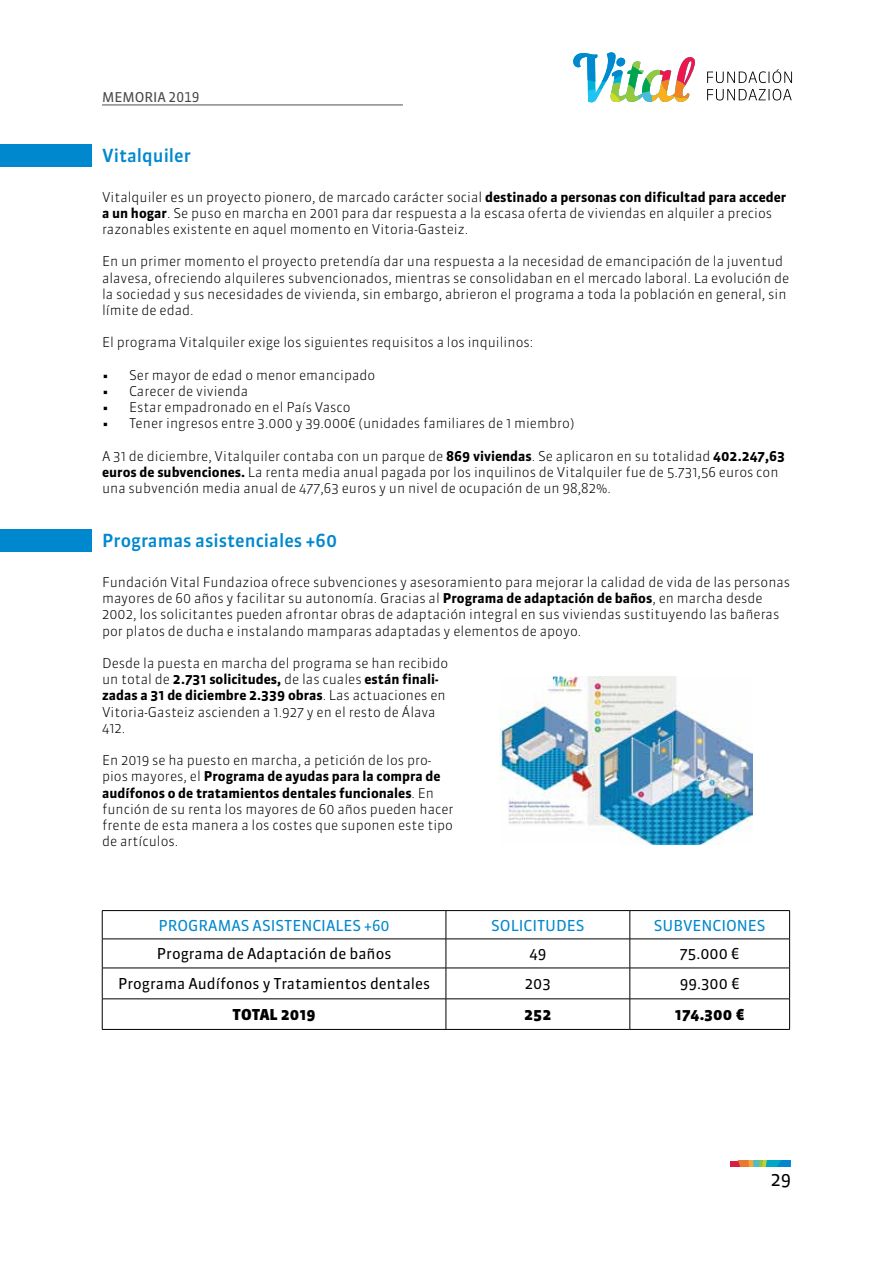
<style>
.page{position:relative;width:893px;height:1263px;background:#fff}
.page>*{position:absolute;margin:0;border:0;box-sizing:border-box;transform-origin:0 0}
.t1{font:500 18px "Sanuk";color:#0088ce}
.t2{font:18px "Sanuk";color:#000}
.t3{font:15px "Sanuk";color:#000}
.t4{font:15px "Sanuk";color:#0088ce}
.t5{font:900 15px "Sanuk";color:#000}
.t6{font:300 13.5px/16.2px "Sanuk";color:#000}
.t7{font:13.5px "Sanuk TF";color:#48484a}
.s1{font-weight:700}
</style>
<div class="page">
<svg style="left:707px;top:89px;width:85px;height:11px"></svg>
<svg style="left:707px;top:69px;width:85px;height:14px"></svg>
<svg style="left:573px;top:52px;width:122px;height:50px"></svg>
<svg style="left:730px;top:1161px;width:61px;height:6px"></svg>
<hr style="left:102px;top:105px;width:301px;height:1px;background:#000">
<img style="left:500px;top:676px;width:253px;height:168px">
<hr style="left:102px;top:910px;width:344px;height:1px;background:#000">
<hr style="left:446px;top:910px;width:184px;height:1px;background:#000">
<hr style="left:630px;top:910px;width:160px;height:1px;background:#000">
<hr style="left:102px;top:939px;width:344px;height:1px;background:#000">
<svg style="left:102px;top:911px;width:1px;height:57px"></svg>
<hr style="left:446px;top:939px;width:184px;height:1px;background:#000">
<svg style="left:446px;top:911px;width:1px;height:57px"></svg>
<hr style="left:630px;top:939px;width:160px;height:1px;background:#000">
<svg style="left:630px;top:911px;width:1px;height:57px"></svg>
<svg style="left:789px;top:911px;width:1px;height:57px"></svg>
<hr style="left:102px;top:968px;width:344px;height:1px;background:#000">
<hr style="left:102px;top:968px;width:1px;height:31px;background:#000">
<hr style="left:446px;top:968px;width:184px;height:1px;background:#000">
<hr style="left:446px;top:968px;width:1px;height:31px;background:#000">
<hr style="left:630px;top:968px;width:160px;height:1px;background:#000">
<hr style="left:630px;top:968px;width:1px;height:31px;background:#000">
<hr style="left:789px;top:968px;width:1px;height:31px;background:#000">
<hr style="left:102px;top:998px;width:344px;height:1px;background:#000">
<hr style="left:102px;top:999px;width:1px;height:30px;background:#000">
<hr style="left:446px;top:998px;width:184px;height:1px;background:#000">
<hr style="left:446px;top:999px;width:1px;height:30px;background:#000">
<hr style="left:630px;top:998px;width:160px;height:1px;background:#000">
<hr style="left:630px;top:999px;width:1px;height:30px;background:#000">
<hr style="left:789px;top:999px;width:1px;height:30px;background:#000">
<hr style="left:102px;top:1029px;width:344px;height:1px;background:#000">
<hr style="left:446px;top:1029px;width:184px;height:1px;background:#000">
<hr style="left:630px;top:1029px;width:160px;height:1px;background:#000">
<div style="left:0;top:144px;width:92px;height:22px;background:#0088ce"></div>
<div style="left:0;top:529px;width:92px;height:23px;background:#0088ce"></div>
<p class="t7" style="left:102px;top:89px;width:99px">MEMORIA 2019</p>
<h1 class="t1" style="left:102px;top:144px;width:90px">Vitalquiler</h1>
<p class="t6" style="left:102px;top:189px;width:686px">Vitalquiler es un proyecto pionero, de marcado carácter social <span class="s1">destinado a personas con dificultad para acceder a un hogar</span>. Se puso en marcha en 2001 para dar respuesta a la escasa oferta de viviendas en alquiler a precios razonables existente en aquel momento en Vitoria-Gasteiz.</p>
<p class="t6" style="left:102px;top:253px;width:689px">En un primer momento el proyecto pretendía dar una respuesta a la necesidad de emancipación de la juventud alavesa, ofreciendo alquileres subvencionados, mientras se consolidaban en el mercado laboral. La evolución de la sociedad y sus necesidades de vivienda, sin embargo, abrieron el programa a toda la población en general, sin límite de edad.</p>
<p class="t6" style="left:102px;top:334px;width:433px">El programa Vitalquiler exige los siguientes requisitos a los inquilinos:</p>
<p class="t6" style="left:102px;top:367px;width:275px">• Ser mayor de edad o menor emancipado</p>
<p class="t6" style="left:102px;top:383px;width:148px">• Carecer de vivienda</p>
<p class="t6" style="left:102px;top:399px;width:250px">• Estar empadronado en el País Vasco</p>
<p class="t6" style="left:102px;top:415px;width:474px">• Tener ingresos entre 3.000 y 39.000€ (unidades familiares de 1 miembro)</p>
<p class="t6" style="left:102px;top:448px;width:685px">A 31 de diciembre, Vitalquiler contaba con un parque de <span class="s1">869 viviendas</span>. Se aplicaron en su totalidad <span class="s1">402.247,63 euros de subvenciones.</span> La renta media anual pagada por los inquilinos de Vitalquiler fue de 5.731,56 euros con una subvención media anual de 477,63 euros y un nivel de ocupación de un 98,82%.</p>
<h1 class="t1" style="left:102px;top:530px;width:237px">Programas asistenciales +60</h1>
<p class="t6" style="left:102px;top:574px;width:690px">Fundación Vital Fundazioa ofrece subvenciones y asesoramiento para mejorar la calidad de vida de las personas mayores de 60 años y facilitar su autonomía. Gracias al <span class="s1">Programa de adaptación de baños</span>, en marcha desde 2002, los solicitantes pueden afrontar obras de adaptación integral en sus viviendas sustituyendo las bañeras por platos de ducha e instalando mamparas adaptadas y elementos de apoyo.</p>
<p class="t6" style="left:102px;top:655px;width:348px">Desde la puesta en marcha del programa se han recibido un total de <span class="s1">2.731 solicitudes,</span> de las cuales <span class="s1">están finali&shy;zadas a 31 de diciembre 2.339 obras</span>. Las actuaciones en Vitoria-Gasteiz ascienden a 1.927 y en el resto de Álava 412.</p>
<p class="t6" style="left:102px;top:752px;width:353px">En 2019 se ha puesto en marcha, a petición de los pro&shy;pios mayores, el <span class="s1">Programa de ayudas para la compra de audífonos o de tratamientos dentales funcionales</span>. En función de su renta los mayores de 60 años pueden hacer frente de esta manera a los costes que suponen este tipo de artículos.</p>
<p class="t4" style="left:158px;top:916px;width:233px">PROGRAMAS ASISTENCIALES +60</p>
<p class="t4" style="left:491px;top:916px;width:95px">SOLICITUDES</p>
<p class="t4" style="left:654px;top:916px;width:113px">SUBVENCIONES</p>
<p class="t3" style="left:157px;top:944px;width:236px">Programa de Adaptación de baños</p>
<p class="t3" style="left:529px;top:944px;width:18px">49</p>
<p class="t3" style="left:680px;top:944px;width:61px">75.000 €</p>
<p class="t3" style="left:118px;top:974px;width:314px">Programa Audífonos y Tratamientos dentales</p>
<p class="t3" style="left:525px;top:974px;width:28px">203</p>
<p class="t3" style="left:680px;top:974px;width:61px">99.300 €</p>
<p class="t5" style="left:233px;top:1005px;width:84px">TOTAL 2019</p>
<p class="t5" style="left:524px;top:1005px;width:29px">252</p>
<p class="t5" style="left:675px;top:1005px;width:71px">174.300 €</p>
<h1 class="t2" style="left:771px;top:1169px;width:22px">29</h1>
</div>
